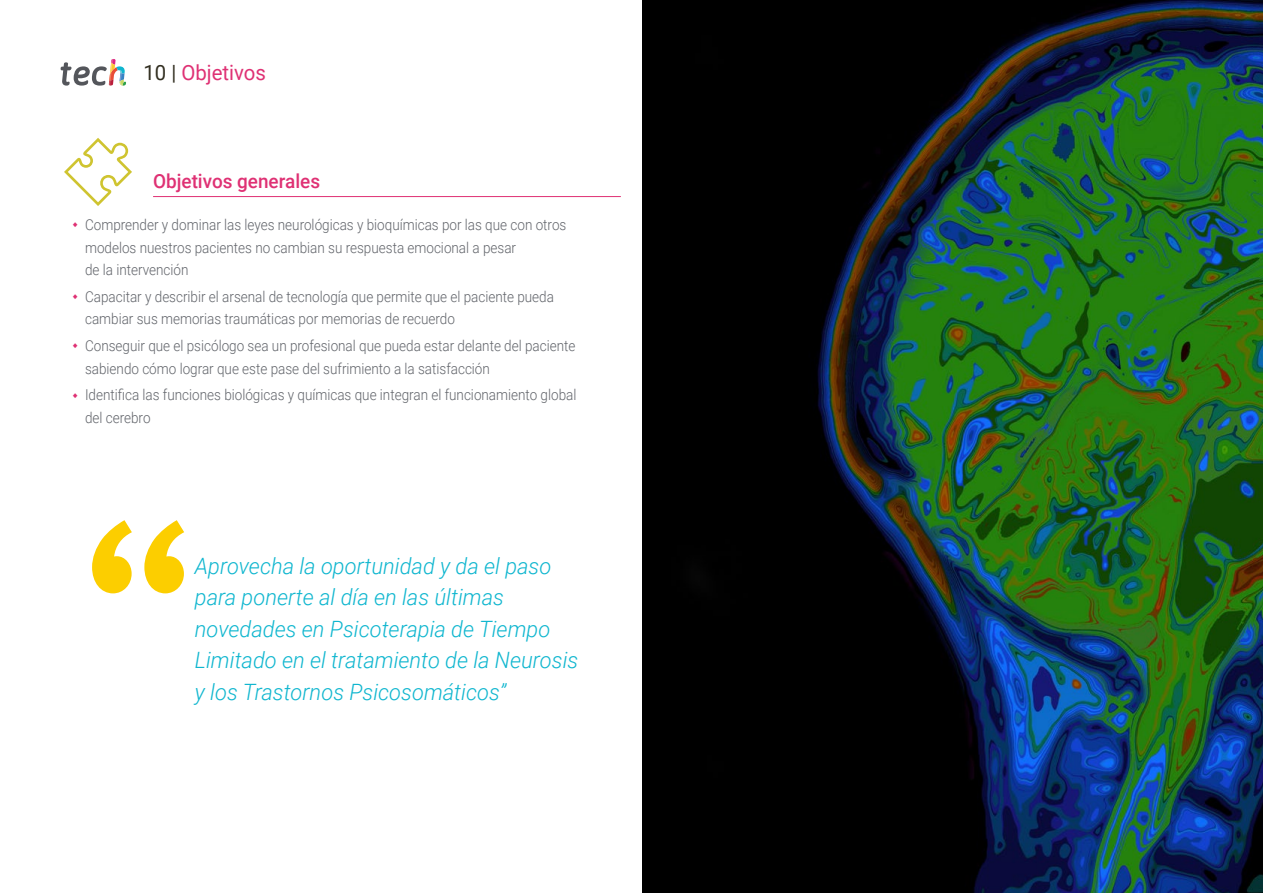
<style>
.page{position:relative;width:1263px;height:893px;background:#fff}
.page>*{position:absolute;margin:0;border:0;box-sizing:border-box;transform-origin:0 0}
.t1{font:italic 300 22.5px/31.5px "Roboto";color:#0fb6cf}
.t2{font:21px "Roboto";color:#df3174}
.t3{font:500 19.5px "Roboto";color:#df3174}
.t4{font:300 15px/22.5px "Roboto";color:#61646a;scale:.9 1}
.s1{color:#312e20}
</style>
<div class="page">
<hr style="left:153px;top:196px;width:468px;height:1px;background:#df3174">
<svg style="left:64px;top:138px;width:68px;height:68px"></svg>
<svg style="left:92px;top:520px;width:92px;height:73px"></svg>
<img style="left:642px;top:0;width:621px;height:893px">
<svg style="left:61px;top:59px;width:65px;height:27px"></svg>
<h2 class="t2" style="left:144px;top:57px;width:124px"><span class="s1">10 |</span> Objetivos</h2>
<h3 class="t3" style="left:153px;top:168px;width:169px">Objetivos generales</h3>
<p class="t4" style="left:85px;top:213px;width:536px">Comprender y dominar las leyes neurológicas y bioquímicas por las que con otros modelos nuestros pacientes no cambian su respuesta emocional a pesar<br>de la intervención</p>
<p class="t4" style="left:85px;top:285px;width:522px">Capacitar y describir el arsenal de tecnología que permite que el paciente pueda cambiar sus memorias traumáticas por memorias de recuerdo</p>
<p class="t4" style="left:85px;top:334px;width:546px">Conseguir que el psicólogo sea un profesional que pueda estar delante del paciente sabiendo cómo lograr que este pase del sufrimiento a la satisfacción</p>
<p class="t4" style="left:85px;top:383px;width:547px">Identifica las funciones biológicas y químicas que integran el funcionamiento global del cerebro</p>
<h1 class="t1" style="left:195px;top:549px;width:385px">Aprovecha la oportunidad y da el paso para ponerte al día en las últimas novedades en Psicoterapia de Tiempo Limitado en el tratamiento de la Neurosis y los Trastornos Psicosomáticos”</h1>
</div>
